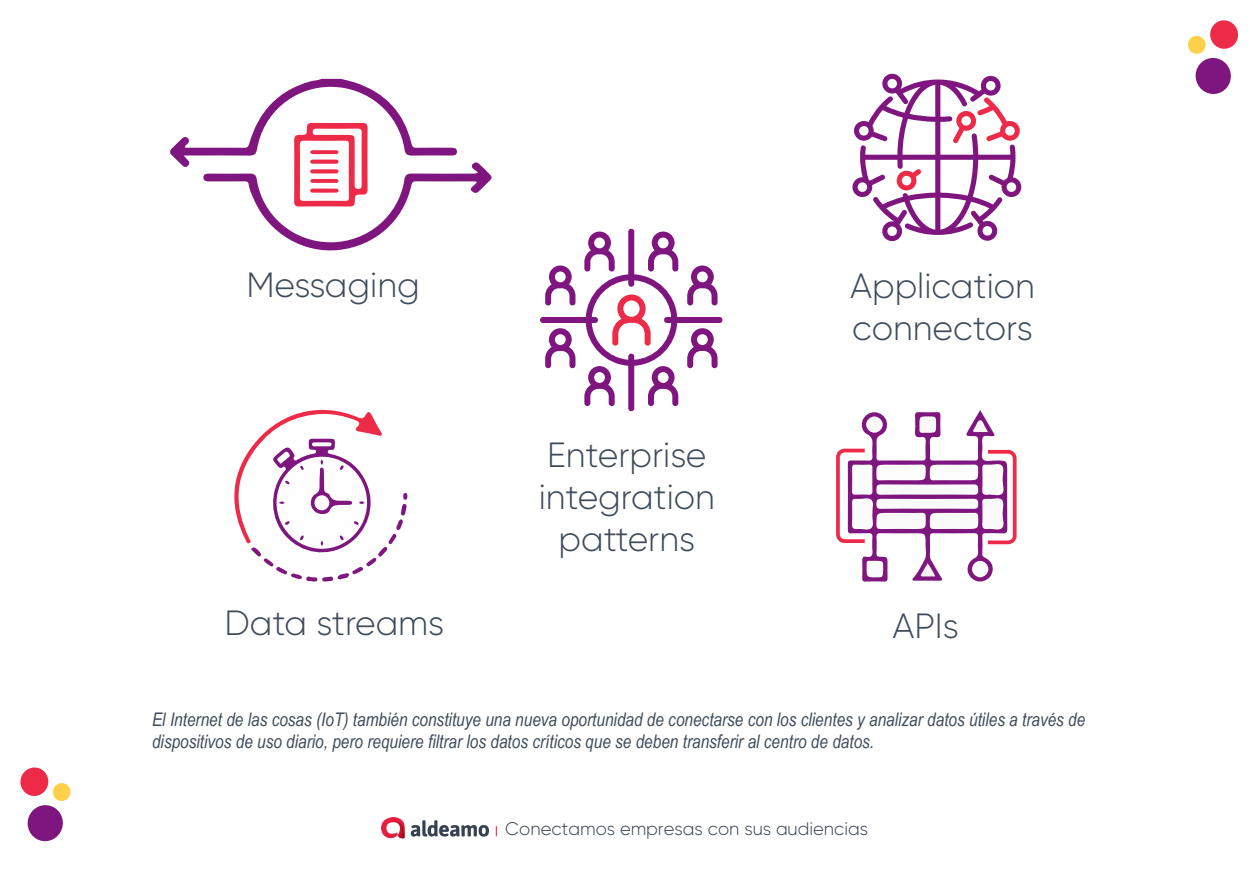
<style>
.page{position:relative;width:1250px;height:875px;background:#fff}
.page>*{position:absolute;margin:0;border:0;box-sizing:border-box;transform-origin:0 0}
.t1{font:300 35px/42px "Gilroy";color:#3e4b5b}
.t2{font:italic 18.75px/22.5px "Arial Narrow";color:#3e4b5b}
.t3{font:300 18.25px "Gilroy";color:#364152}
</style>
<div class="page">
<svg style="left:852px;top:74px;width:169px;height:167px"></svg>
<svg style="left:540px;top:229px;width:182px;height:182px"></svg>
<svg style="left:410px;top:820px;width:79px;height:17px"></svg>
<img style="left:381px;top:817px;width:24px;height:22px">
<svg style="left:1188px;top:20px;width:50px;height:74px"></svg>
<svg style="left:20px;top:767px;width:51px;height:75px"></svg>
<svg style="left:170px;top:79px;width:322px;height:172px"></svg>
<svg style="left:234px;top:409px;width:174px;height:173px"></svg>
<div style="left:314px;top:495px;width:15px;height:15px;background:#fff;border-radius:50%"></div>
<svg style="left:836px;top:410px;width:181px;height:172px"></svg>
<h1 class="t1" style="left:246px;top:263px;width:175px">Messaging</h1>
<h1 class="t1" style="left:224px;top:601px;width:221px">Data streams</h1>
<h1 class="t1" style="left:539px;top:433px;width:178px;text-align:center">Enterprise integration patterns</h1>
<h1 class="t1" style="left:850px;top:265px;width:186px">Application connectors</h1>
<h1 class="t1" style="left:892px;top:605px;width:68px">APIs</h1>
<p class="t2" style="left:152px;top:707px;width:935px">El Internet de las cosas (IoT) también constituye una nueva oportunidad de conectarse con los clientes y analizar datos útiles a través de dispositivos de uso diario, pero requiere filtrar los datos críticos que se deben transferir al centro de datos.</p>
<p class="t3" style="left:505px;top:818px;width:365px">Conectamos empresas con sus audiencias</p>
</div>
